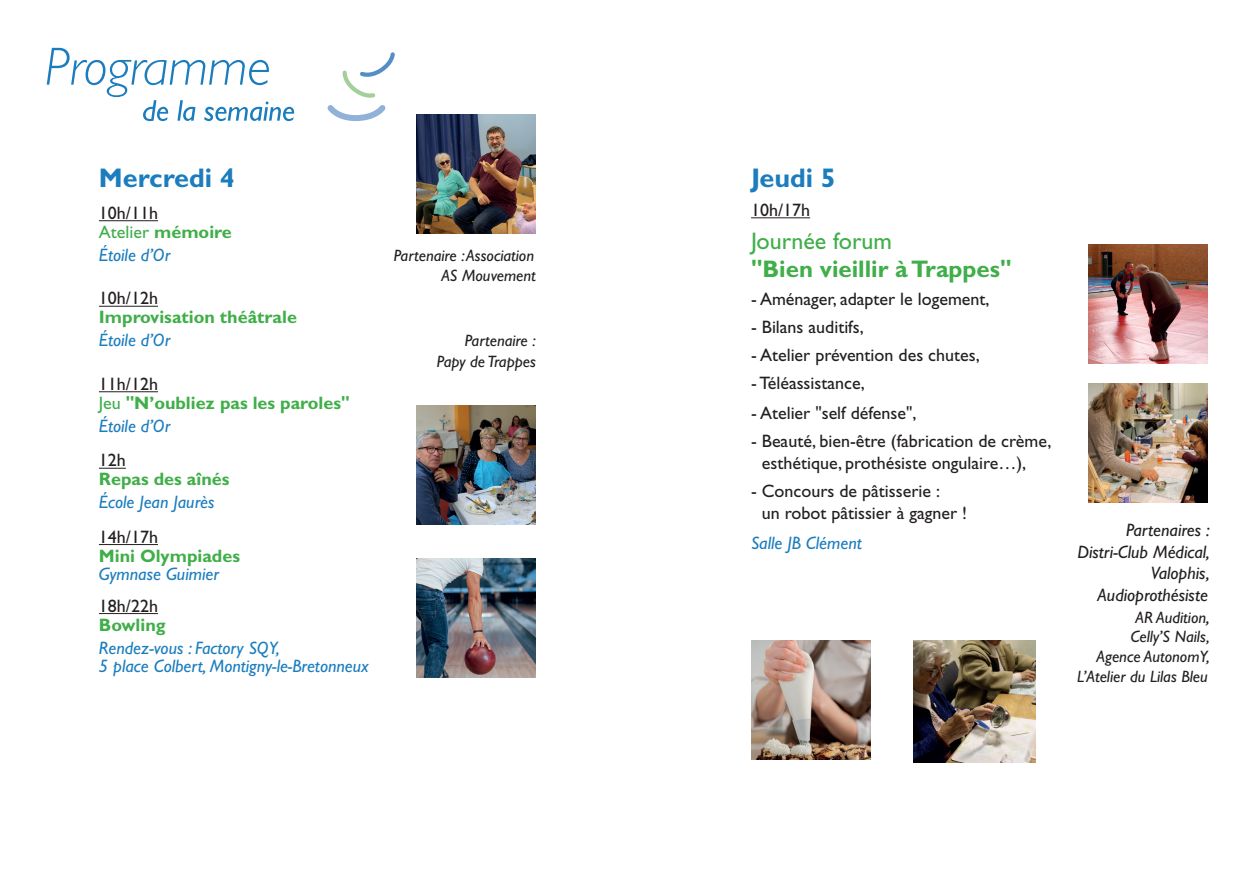
<style>
.page{position:relative;width:1259px;height:893px;background:#fff}
.page>*{position:absolute;margin:0;border:0;box-sizing:border-box;transform-origin:0 0}
.t1{font:700 27px "Gill Sans Std";color:#1b7dbe}
.t2{font:700 24px "Gill Sans Std";color:#40ae49}
.t3{font:24px "Gill Sans Std";color:#40ae49}
.t4{font:18px/21.6px "Gill Sans Std";color:#231f20}
.t5{font:italic 18px/18.8px "Gill Sans Std";color:#1b7dbe}
.t6{font:700 18px/18.8px "Gill Sans Std";color:#40ae49}
.t7{font:italic 18px/21.6px "Gill Sans Std";color:#231f20;text-align:right}
.t8{font:italic 16.5px/19.8px "Gill Sans Std";color:#231f20;text-align:right}
.s1{color:#40ae49}
.s2{font-weight:700;color:#40ae49}
.s3{font-weight:400;color:#231f20}
.s4{font-weight:400}
.s5{font-size:18px}
</style>
<div class="page">
<svg style="left:47px;top:48px;width:248px;height:73px"></svg>
<svg style="left:99px;top:468px;width:27px;height:1px"></svg>
<hr style="left:99px;top:544px;width:59px;height:1px;background:#231f20">
<hr style="left:99px;top:613px;width:59px;height:1px;background:#231f20">
<hr style="left:99px;top:220px;width:59px;height:1px;background:#231f20">
<hr style="left:99px;top:306px;width:59px;height:1px;background:#231f20">
<hr style="left:99px;top:391px;width:59px;height:1px;background:#231f20">
<img style="left:417px;top:559px;width:119px;height:119px">
<img style="left:417px;top:405px;width:119px;height:119px">
<img style="left:417px;top:115px;width:119px;height:119px">
<img style="left:751px;top:640px;width:119px;height:120px">
<img style="left:913px;top:640px;width:122px;height:122px">
<hr style="left:751px;top:217px;width:59px;height:1px;background:#231f20">
<img style="left:1089px;top:245px;width:119px;height:119px">
<img style="left:1089px;top:383px;width:119px;height:119px">
<svg style="left:327px;top:52px;width:68px;height:69px"></svg>
<h1 class="t1" style="left:99px;top:162px;width:137px">Mercredi 4</h1>
<p class="t4" style="left:99px;top:204px;width:134px;line-height:18.8px">10h/11h<br><span class="s1">Atelier</span> <span class="s2">mémoire</span></p>
<p class="t5" style="left:99px;top:245px;width:73px">Étoile d’Or</p>
<p class="t8" style="left:394px;top:245px;width:144px;line-height:20.7px">Partenaire : Association<br>AS Mouvement</p>
<p class="t4" style="left:99px;top:288px;width:61px">10h/12h</p>
<p class="t6" style="left:99px;top:308px;width:200px">Improvisation théâtrale</p>
<p class="t5" style="left:99px;top:331px;width:73px">Étoile d’Or</p>
<p class="t8" style="left:437px;top:330px;width:100px;line-height:20.7px">Partenaire :<br>Papy de Trappes</p>
<p class="t6" style="left:99px;top:374px;width:252px"><span class="s3">11h/12h<br></span><span class="s4">Jeu</span> "N’oubliez pas les paroles"</p>
<p class="t5" style="left:99px;top:416px;width:73px">Étoile d’Or</p>
<p class="t4" style="left:99px;top:450px;width:28px">12h</p>
<p class="t6" style="left:99px;top:470px;width:132px">Repas des aînés</p>
<p class="t5" style="left:99px;top:493px;width:117px">École Jean Jaurès</p>
<p class="t4" style="left:99px;top:526px;width:61px">14h/17h</p>
<p class="t6" style="left:99px;top:546px;width:143px">Mini Olympiades</p>
<p class="t5" style="left:99px;top:565px;width:122px">Gymnase Guimier</p>
<p class="t4" style="left:99px;top:595px;width:61px">18h/22h</p>
<p class="t6" style="left:99px;top:615px;width:68px">Bowling</p>
<p class="t5" style="left:99px;top:638px;width:271px">Rendez-vous : Factory SQY,<br>5 place Colbert, Montigny-le-Bretonneux</p>
<h1 class="t1" style="left:751px;top:162px;width:86px">Jeudi 5</h1>
<p class="t4" style="left:751px;top:199px;width:61px">10h/17h</p>
<h2 class="t3" style="left:751px;top:227px;width:142px">Journée forum</h2>
<h2 class="t2" style="left:751px;top:255px;width:262px">"Bien vieillir à Trappes"</h2>
<p class="t4" style="left:751px;top:289px;width:240px">- Aménager, adapter le logement,</p>
<p class="t4" style="left:751px;top:317px;width:114px">- Bilans auditifs,</p>
<p class="t4" style="left:751px;top:345px;width:230px">- Atelier prévention des chutes,</p>
<p class="t4" style="left:751px;top:373px;width:115px">- Téléassistance,</p>
<p class="t4" style="left:751px;top:403px;width:167px">- Atelier "self défense",</p>
<p class="t4" style="left:762px;top:431px;width:291px;text-indent:-11px">- Beauté, bien-être (fabrication de crème, esthétique, prothésiste ongulaire…),</p>
<p class="t4" style="left:762px;top:480px;width:207px;text-indent:-11px">- Concours de pâtisserie :<br>un robot pâtissier à gagner !</p>
<p class="t5" style="left:751px;top:533px;width:112px">Salle JB Clément</p>
<p class="t7" style="left:1077px;top:519px;width:134px">Partenaires :<br>Distri-Club Médical,<br>Valophis,<br>Audioprothésiste</p>
<p class="t8" style="left:1077px;top:607px;width:134px">AR Audition<span class="s5">,<br></span>Celly’S Nails,<br>Agence AutonomY,<br>L’Atelier du Lilas Bleu</p>
</div>
